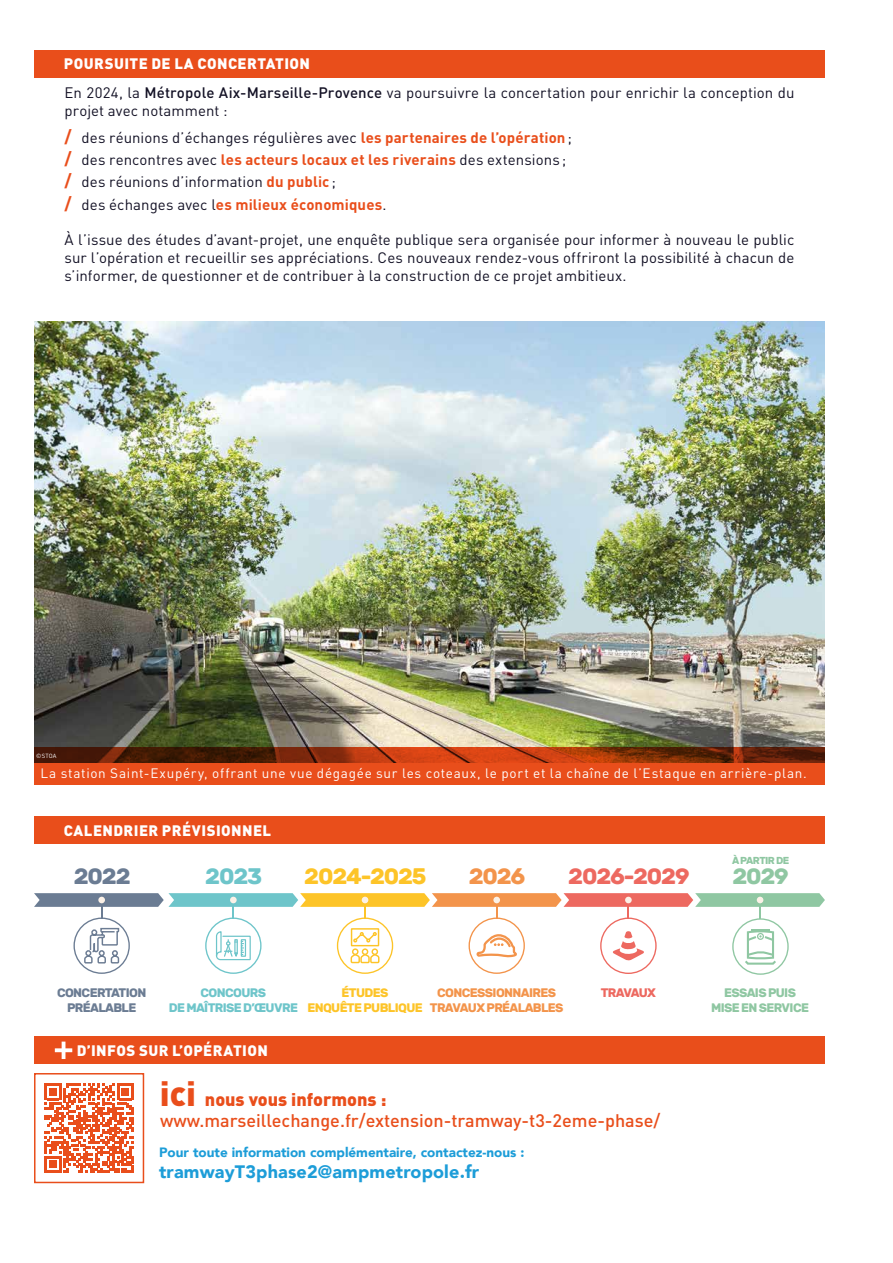
<style>
.page{position:relative;width:893px;height:1263px;background:#fff}
.page>*{position:absolute;margin:0;border:0;box-sizing:border-box;transform-origin:0 0}
.t1{font:700 22.35px "Rubik";letter-spacing:-.05em;color:#fdc428}
.t2{font:700 22.35px "Rubik";letter-spacing:-.05em;color:#ed6960}
.t3{font:700 22.35px "Rubik";color:#6b7c93}
.t4{font:700 22.35px "Rubik";color:#6ec5ca}
.t5{font:700 22.35px "Rubik";color:#f3944b}
.t6{font:700 22.35px "Rubik";color:#8fc7a2}
.t7{font:500 18px/21.6px "DIN Pro";color:#e94e1b}
.t8{font:900 18px "Avenir";letter-spacing:.01em;color:#1d9dd8}
.t9{font:15px/18px "DIN Pro";letter-spacing:.005em;color:#131125}
.t10{font:900 15px "DIN Pro";letter-spacing:.025em;color:#fff}
.t11{font:13.5px "DIN Pro";letter-spacing:.05em;color:#fff}
.t12{font:900 13.5px "Avenir";color:#1d9dd8}
.t13{font:700 12.3px/15.8px "Rubik";letter-spacing:-.05em;color:#f3944b;text-align:center}
.t14{font:700 12.3px/15.8px "Rubik";letter-spacing:-.05em;color:#6ec5ca;text-align:center}
.t15{font:700 12.3px/15.8px "Rubik";letter-spacing:-.05em;color:#8fc7a2;text-align:center}
.t16{font:700 12.3px/15.8px "Rubik";letter-spacing:-.05em;color:#6b7c93;text-align:center}
.t17{font:700 12.3px/15.8px "Rubik";letter-spacing:-.05em;color:#fdc428;text-align:center}
.t18{font:700 12.3px "Rubik";letter-spacing:-.06em;color:#ed6960}
.t19{font:700 10.05px "Rubik";letter-spacing:-.05em;color:#8fc7a2}
.t20{font:6px "DIN Pro";color:#fff}
.s1{font-weight:500}
.s2{font-weight:700;font-size:18px;color:#e94e1b}
.s3{font-weight:700;color:#e94e1b}
.s4{font-weight:900;font-size:34.5px}
.s5{font-weight:900}
</style>
<div class="page">
<img style="left:34px;top:321px;width:791px;height:426px">
<svg style="left:34px;top:747px;width:791px;height:38px;background:#bc3f14"></svg>
<svg style="left:34px;top:893px;width:791px;height:82px"></svg>
<div style="left:34px;top:816px;width:791px;height:28px;background:#e94e1b"></div>
<div style="left:34px;top:50px;width:791px;height:28px;background:#e94e1b"></div>
<div style="left:34px;top:1036px;width:791px;height:28px;background:#e94e1b"></div>
<svg style="left:44px;top:1083px;width:90px;height:90px"></svg>
<div style="left:34px;top:1073px;width:110px;height:110px;border:2px solid #e94e1b"></div>
<svg style="left:55px;top:1041px;width:17px;height:18px"></svg>
<p class="t10" style="left:64px;top:51px;width:248px">POURSUITE DE LA CONCERTATION</p>
<p class="t9" style="left:65px;top:82px;width:731px">En 2024, la <span class="s1">Métropole Aix-Marseille-Provence</span> va poursuivre la concertation pour enrichir la conception du projet avec notamment :</p>
<p class="t9" style="left:65px;top:125px;width:509px;line-height:22.2px"><span class="s2">/</span> des réunions d’échanges régulières avec <span class="s3">les partenaires de l’opération</span>; <span class="s2">/</span> des rencontres avec <span class="s3">les acteurs locaux et les riverains</span> des extensions ; <span class="s2">/</span> des réunions d’information <span class="s3">du public</span> ;<br><span class="s2">/</span> des échanges avec l<span class="s3">es milieux économiques</span>.</p>
<p class="t9" style="left:65px;top:229px;width:731px;text-align:justify">À l’issue des études d’avant-projet, une enquête publique sera organisée pour informer à nouveau le public sur l’opération et recueillir ses appréciations. Ces nouveaux rendez-vous offriront la possibilité à chacun de s’informer, de questionner et de contribuer à la construction de ce projet ambitieux.</p>
<p class="t20" style="left:36px;top:751px;width:22px">©STOA</p>
<p class="t11" style="left:40px;top:763px;width:768px">La station Saint-Exupéry, offrant une vue dégagée sur les coteaux, le port et la chaîne de l’Estaque en arrière-plan.</p>
<p class="t10" style="left:64px;top:817px;width:209px">CALENDRIER PRÉVISIONNEL</p>
<p class="t19" style="left:732px;top:855px;width:59px">À PARTIR DE</p>
<h1 class="t3" style="left:74px;top:863px;width:58px">2022</h1>
<h1 class="t4" style="left:205px;top:863px;width:59px">2023</h1>
<h1 class="t1" style="left:304px;top:863px;width:124px">2024-2025</h1>
<h1 class="t5" style="left:469px;top:863px;width:58px">2026</h1>
<h1 class="t2" style="left:568px;top:863px;width:123px">2026-2029</h1>
<h1 class="t6" style="left:732px;top:863px;width:58px">2029</h1>
<p class="t16" style="left:57px;top:985px;width:91px">CONCERTATION<br>PRÉALABLE</p>
<p class="t14" style="left:169px;top:985px;width:131px">CONCOURS<br>DE MAÎTRISE D’ŒUVRE</p>
<p class="t17" style="left:307px;top:985px;width:117px">ÉTUDES<br>ENQUÊTE PUBLIQUE</p>
<p class="t13" style="left:430px;top:985px;width:135px">CONCESSIONNAIRES<br>TRAVAUX PRÉALABLES</p>
<p class="t18" style="left:601px;top:985px;width:57px">TRAVAUX</p>
<p class="t15" style="left:711px;top:985px;width:99px">ESSAIS PUIS<br>MISE EN SERVICE</p>
<p class="t10" style="left:77px;top:1037px;width:193px">D’INFOS SUR L’OPÉRATION</p>
<p class="t7" style="left:160px;top:1087px;width:502px"><span class="s4">ici</span> <span class="s5">nous vous informons : </span>www.marseillechange.fr/extension-tramway-t3-2eme-phase/</p>
<p class="t12" style="left:159px;top:1140px;width:367px">Pour toute information complémentaire, contactez-nous :</p>
<p class="t8" style="left:159px;top:1157px;width:322px">tramwayT3phase2@ampmetropole.fr</p>
</div>
